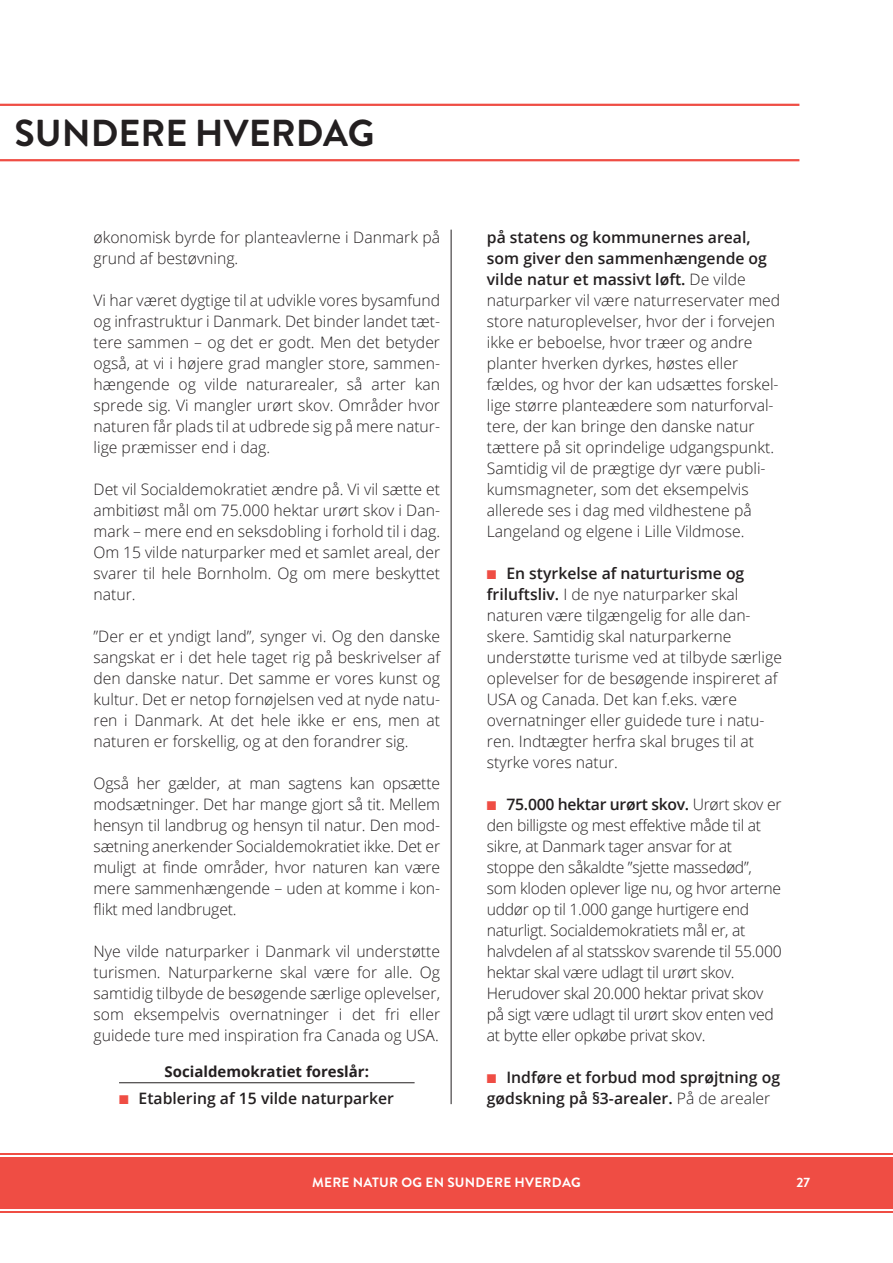
<style>
.page{position:relative;width:893px;height:1263px;background:#fff}
.page>*{position:absolute;margin:0;border:0;box-sizing:border-box;transform-origin:0 0}
.t1{font:700 37.5px "Brandon Grotesque";color:#231f20}
.t2{font:300 15.75px/21px "Open Sans";color:#231f20}
.t3{font:300 15.75px/21px "Open Sans";letter-spacing:-.02em;color:#231f20}
.t4{font:600 15.75px/21px "Open Sans";color:#231f20}
.t5{font:700 15px "Open Sans";color:#231f20}
.t6{font:700 13.5px "Brandon Grotesque";color:#fff}
.s1{color:#ef4d44}
.s2{font-weight:600}
.s3{font-weight:300}
</style>
<div class="page">
<hr style="left:119px;top:1082px;width:296px;height:1px;background:#231f20">
<hr style="left:0;top:104px;width:799px;height:2px;background:#ef4d44">
<hr style="left:0;top:159px;width:799px;height:2px;background:#ef4d44">
<div style="left:0;top:1157px;width:893px;height:52px;background:#ef4d44"></div>
<hr style="left:0;top:1153px;width:893px;height:2px;background:#ef4d44">
<hr style="left:0;top:1211px;width:893px;height:2px;background:#ef4d44">
<hr style="left:451px;top:230px;width:1px;height:874px;background:#231f20">
<h1 class="t1" style="left:14px;top:107px;width:362px">SUNDERE HVERDAG</h1>
<p class="t2" style="left:94px;top:226px;width:348px">økonomisk byrde for planteavlerne i Danmark på grund af bestøvning.</p>
<p class="t2" style="left:94px;top:289px;width:348px;text-align:justify">Vi har været dygtige til at udvikle vores bysamfund og infrastruktur i Danmark. Det binder landet tæt&shy;tere sammen – og det er godt. Men det betyder også, at vi i højere grad mangler store, sammen&shy;hængende og vilde naturarealer, så arter kan sprede sig. Vi mangler urørt skov. Områder hvor naturen får plads til at udbrede sig på mere natur&shy;lige præmisser end i dag.</p>
<p class="t2" style="left:94px;top:478px;width:348px">Det vil Socialdemokratiet ændre på. Vi vil sætte et ambitiøst mål om 75.000 hektar urørt skov i Dan&shy;mark – mere end en seksdobling i forhold til i dag.<br>Om 15 vilde naturparker med et samlet areal, der svarer til hele Bornholm. Og om mere beskyttet natur.</p>
<p class="t2" style="left:94px;top:625px;width:348px;text-align:justify">”Der er et yndigt land”, synger vi. Og den danske sangskat er i det hele taget rig på beskrivelser af den danske natur. Det samme er vores kunst og kultur. Det er netop fornøjelsen ved at nyde natu&shy;ren i Danmark. At det hele ikke er ens, men at naturen er forskellig, og at den forandrer sig.</p>
<p class="t2" style="left:94px;top:772px;width:348px;text-align:justify">Også her gælder, at man sagtens kan opsætte modsætninger. Det har mange gjort så tit. Mellem hensyn til landbrug og hensyn til natur. Den mod&shy;sætning anerkender Socialdemokratiet ikke. Det er muligt at finde områder, hvor naturen kan være mere sammenhængende – uden at komme i kon&shy;flikt med landbruget.</p>
<p class="t2" style="left:94px;top:940px;width:348px;text-align:justify">Nye vilde naturparker i Danmark vil understøtte turismen. Naturparkerne skal være for alle. Og samtidig tilbyde de besøgende særlige oplevelser, som eksempelvis overnatninger i det fri eller guidede ture med inspiration fra Canada og USA.</p>
<p class="t5" style="left:165px;top:1061px;width:206px">Socialdemokratiet foreslår:</p>
<p class="t4" style="left:119px;top:1087px;width:276px"><span class="s1">■</span> Etablering af 15 vilde naturparker</p>
<p class="t2" style="left:487px;top:226px;width:295px"><span class="s2">på statens og kommunernes areal, som giver den sammenhængende og vilde natur et massivt løft.</span> De vilde naturparker vil være naturreservater med store naturoplevelser, hvor der i forvejen ikke er beboelse, hvor træer og andre planter hverken dyrkes, høstes eller fældes, og hvor der kan udsættes forskel&shy;lige større planteædere som naturforval&shy;tere, der kan bringe den danske natur tættere på sit oprindelige udgangspunkt.<br>Samtidig vil de prægtige dyr være publi&shy;kumsmagneter, som det eksempelvis allerede ses i dag med vildhestene på Langeland og elgene i Lille Vildmose.</p>
<p class="t2" style="left:487px;top:562px;width:297px"><span class="s1">■</span> <span class="s2">En styrkelse af naturturisme og friluftsliv.</span> I de nye naturparker skal naturen være tilgængelig for alle dan&shy;skere. Samtidig skal naturparkerne understøtte turisme ved at tilbyde særlige oplevelser for de besøgende inspireret af USA og Canada. Det kan f.eks. være overnatninger eller guidede ture i natu&shy;ren. Indtægter herfra skal bruges til at styrke vores natur.</p>
<p class="t3" style="left:487px;top:793px;width:296px"><span class="s1">■</span> <span class="s2">75.000 hektar urørt skov.</span> Urørt skov er den billigste og mest effektive måde til at sikre, at Danmark tager ansvar for at stoppe den såkaldte ”sjette massedød”, som kloden oplever lige nu, og hvor arterne uddør op til 1.000 gange hurtigere end naturligt. Socialdemokratiets mål er, at halvdelen af al statsskov svarende til 55.000 hektar skal være udlagt til urørt skov.<br>Herudover skal 20.000 hektar privat skov på sigt være udlagt til urørt skov enten ved at bytte eller opkøbe privat skov.</p>
<p class="t4" style="left:487px;top:1066px;width:295px"><span class="s1">■</span> Indføre et forbud mod sprøjtning og gødskning på §3-arealer. <span class="s3">På de arealer</span></p>
<p class="t6" style="left:312px;top:1173px;width:21px">MERE</p>
<p class="t6" style="left:353px;top:1173px;width:10px">NATUR</p>
<p class="t6" style="left:401px;top:1173px;width:56px">OGENSUNDERE</p>
<p class="t6" style="left:514px;top:1173px;width:11px">HVERDAG</p>
<p class="t6" style="left:797px;top:1173px;width:15px">27</p>
</div>
